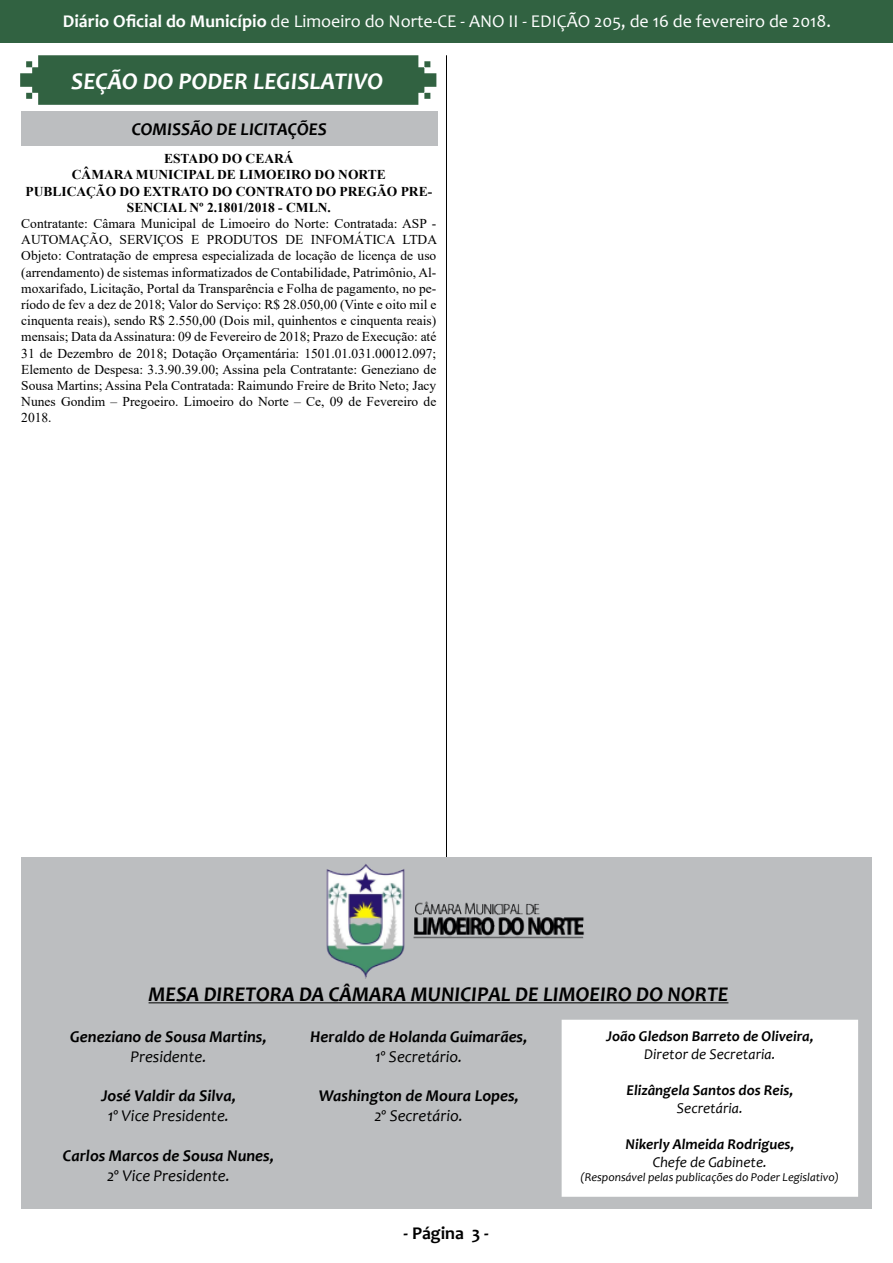
<style>
.page{position:relative;width:893px;height:1263px;background:#fff}
.page>*{position:absolute;margin:0;border:0;box-sizing:border-box;transform-origin:0 0}
.t1{font:italic 700 24px "Candara";color:#fff}
.t2{font:italic 700 21px "Candara";color:#000}
.t3{font:18px "Candara";color:#fff}
.t4{font:italic 700 18px "Candara";color:#000}
.t5{font:700 18px "Candara";color:#000}
.t6{font:italic 700 16.5px "Candara";color:#000}
.t7{font:italic 16.5px "Candara";color:#000}
.t8{font:italic 700 15px "Candara";color:#000}
.t9{font:italic 15px "Candara";color:#000}
.t10{font:13.5px/16.2px "Times New Roman";color:#000;text-align:justify}
.t11{font:700 13.5px/16.2px "Times New Roman";color:#000;text-align:center}
.t12{font:italic 12px "Candara";color:#000}
.s1{font-weight:700}
</style>
<div class="page">
<div style="left:0;top:0;width:892px;height:42px;background:#316241"></div>
<hr style="left:446px;top:55px;width:1px;height:1153px;background:#000">
<hr style="left:21px;top:1208px;width:851px;height:1px;background:#000">
<svg style="left:20px;top:55px;width:416px;height:50px;background:#3c6a4b"></svg>
<div style="left:21px;top:856px;width:851px;height:352px;background:#bcbec0"></div>
<hr style="left:149px;top:1002px;width:579px;height:1px;background:#000">
<div style="left:562px;top:1020px;width:296px;height:177px;background:#fff;border:2px solid #fff"></div>
<img style="left:326px;top:864px;width:258px;height:115px">
<div style="left:21px;top:111px;width:416px;height:34px;background:#bcbec0"></div>
<h3 class="t3" style="left:63px;top:10px;width:770px"><span class="s1">Diário Oficial do Município</span> de Limoeiro do Norte-CE - ANO II - EDIÇÃO 205, de 16 de fevereiro de 2018.</h3>
<h1 class="t1" style="left:71px;top:66px;width:313px">SEÇÃO DO PODER LEGISLATIVO</h1>
<h3 class="t4" style="left:132px;top:118px;width:197px">COMISSÃO DE LICITAÇÕES</h3>
<p class="t11" style="left:25px;top:150px;width:408px">ESTADO DO CEARÁ<br>CÂMARA MUNICIPAL DE LIMOEIRO DO NORTE PUBLICAÇÃO DO EXTRATO DO CONTRATO DO PREGÃO PRE-SENCIAL Nº 2.1801/2018 - CMLN.</p>
<p class="t10" style="left:21px;top:215px;width:417px">Contratante: Câmara Municipal de Limoeiro do Norte: Contratada: ASP - AUTOMAÇÃO, SERVIÇOS E PRODUTOS DE INFOMÁTICA LTDA Objeto: Contratação de empresa especializada de locação de licença de uso (arrendamento) de sistemas informatizados de Contabilidade, Patrimônio, Al&shy;moxarifado, Licitação, Portal da Transparência e Folha de pagamento, no pe&shy;ríodo de fev a dez de 2018; Valor do Serviço: R$ 28.050,00 (Vinte e oito mil e cinquenta reais), sendo R$ 2.550,00 (Dois mil, quinhentos e cinquenta reais) mensais; Data da Assinatura: 09 de Fevereiro de 2018; Prazo de Execução: até 31 de Dezembro de 2018; Dotação Orçamentária: 1501.01.031.00012.097; Elemento de Despesa: 3.3.90.39.00; Assina pela Contratante: Geneziano de Sousa Martins; Assina Pela Contratada: Raimundo Freire de Brito Neto; Jacy Nunes Gondim – Pregoeiro. Limoeiro do Norte – Ce, 09 de Fevereiro de 2018.</p>
<h2 class="t2" style="left:149px;top:981px;width:581px">MESA DIRETORA DA CÂMARA MUNICIPAL DE LIMOEIRO DO NORTE</h2>
<p class="t8" style="left:606px;top:1026px;width:209px">João Gledson Barreto de Oliveira,</p>
<p class="t9" style="left:644px;top:1044px;width:133px">Diretor de Secretaria.</p>
<p class="t8" style="left:626px;top:1080px;width:168px">Elizângela Santos dos Reis,</p>
<p class="t9" style="left:677px;top:1098px;width:67px">Secretária.</p>
<p class="t8" style="left:625px;top:1134px;width:170px">Nikerly Almeida Rodrigues,</p>
<p class="t9" style="left:653px;top:1152px;width:116px">Chefe de Gabinete.</p>
<p class="t12" style="left:581px;top:1170px;width:260px">(Responsável pelas publicações do Poder Legislativo)</p>
<p class="t6" style="left:310px;top:1026px;width:219px">Heraldo de Holanda Guimarães,</p>
<p class="t7" style="left:375px;top:1046px;width:89px">1º Secretário.</p>
<p class="t6" style="left:319px;top:1086px;width:202px">Washington de Moura Lopes,</p>
<p class="t7" style="left:374px;top:1105px;width:90px">2º Secretário.</p>
<p class="t6" style="left:70px;top:1026px;width:198px">Geneziano de Sousa Martins,</p>
<p class="t7" style="left:130px;top:1046px;width:78px">Presidente.</p>
<p class="t6" style="left:101px;top:1086px;width:136px">José Valdir da Silva,</p>
<p class="t7" style="left:108px;top:1105px;width:123px">1º Vice Presidente.</p>
<p class="t6" style="left:63px;top:1145px;width:212px">Carlos Marcos de Sousa Nunes,</p>
<p class="t7" style="left:107px;top:1165px;width:124px">2º Vice Presidente.</p>
<h3 class="t5" style="left:404px;top:1222px;width:87px">- Página 3 -</h3>
</div>
